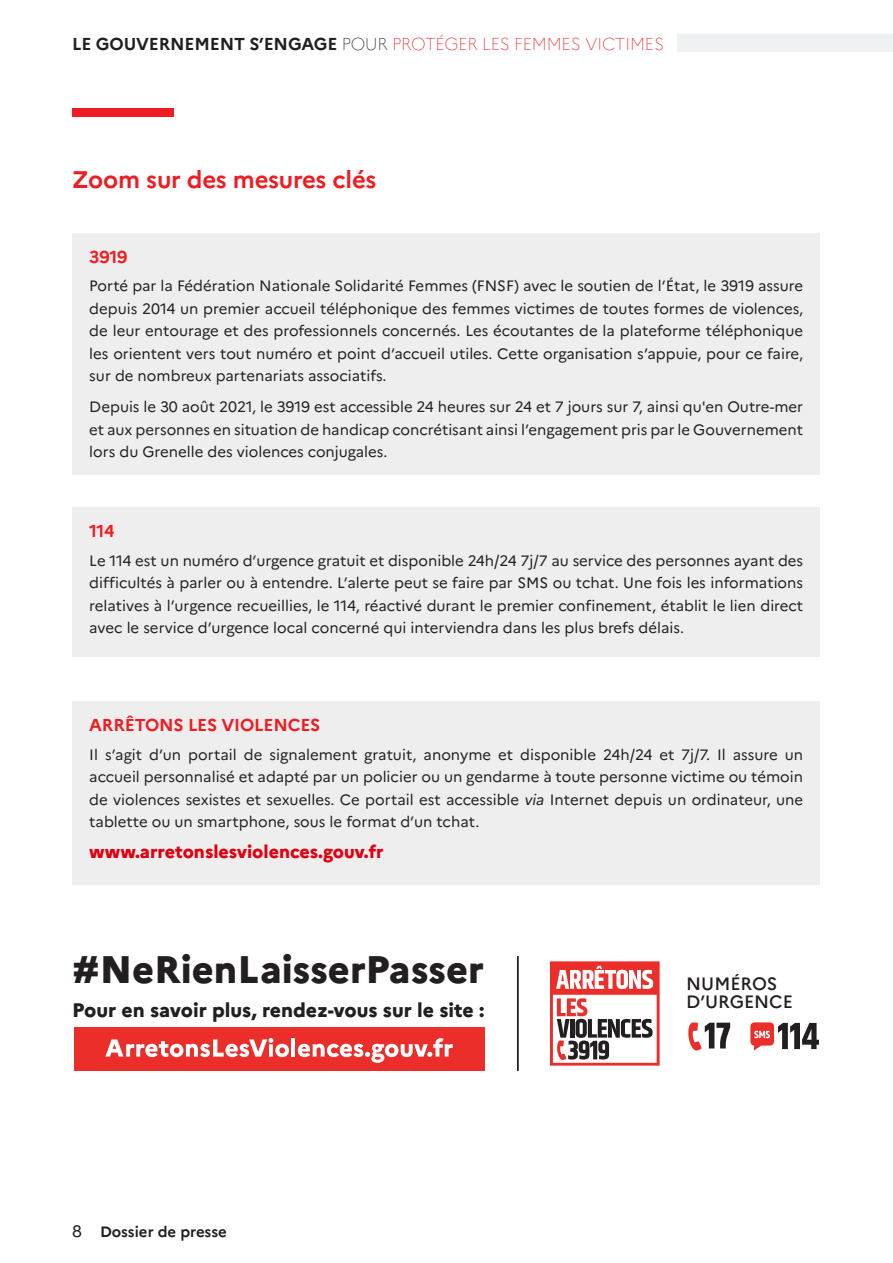
<style>
.page{position:relative;width:893px;height:1263px;background:#fff}
.page>*{position:absolute;margin:0;border:0;box-sizing:border-box;transform-origin:0 0}
.t1{font:800 38.4px "Marianne";color:#231f20}
.Titre_1_rouge{font:700 24px "Marianne";letter-spacing:-.01em;color:#ee1d23}
.t2{font:800 19.65px "Marianne";color:#231f20}
.t3{font:800 18px "Marianne";color:#e0000f}
.t4{font:500 17.85px "Marianne";color:#231f20}
.t5{font:100 17.25px "Marianne";letter-spacing:-.01em;color:#ee1d23}
.t6{font:700 17.25px "Marianne";letter-spacing:-.01em;color:#ee1d23}
.t7{font:15px/22.5px "Marianne";color:#231f20;text-align:justify}
.t8{font:700 15px "Marianne";color:#231f20}
.s1{font-weight:700;color:#231f20}
.s2{color:#231f20}
.s3{font-style:italic}
.s4{font-weight:400;font-size:16.5px}
</style>
<div class="page">
<div style="left:677px;top:34px;width:216px;height:18px;background:#f0f1f2"></div>
<div style="left:72px;top:109px;width:101px;height:8px;background:#ee1d23"></div>
<div style="left:72px;top:233px;width:748px;height:241px;background:#eeeeef"></div>
<div style="left:72px;top:701px;width:748px;height:183px;background:#eeeeef"></div>
<div style="left:72px;top:507px;width:748px;height:150px;background:#eeeeef"></div>
<hr style="left:517px;top:956px;width:2px;height:115px;background:#231f20">
<div style="left:74px;top:1028px;width:410px;height:43px;background:#eb2e2a"></div>
<svg style="left:105px;top:1038px;width:184px;height:19px"></svg>
<hr style="left:291px;top:1038px;width:4px;height:19px;background:#fff">
<svg style="left:298px;top:1038px;width:155px;height:25px"></svg>
<svg style="left:688px;top:1022px;width:42px;height:29px"></svg>
<svg style="left:750px;top:1022px;width:69px;height:28px"></svg>
<svg style="left:550px;top:961px;width:110px;height:105px"></svg>
<p class="t5" style="left:72px;top:33px;width:593px"><span class="s1">LE GOUVERNEMENT S’ENGAGE</span> <span class="s2">POUR</span> PROTÉGER LES FEMMES VICTIMES</p>
<p class="Titre_1_rouge" style="left:72px;top:165px;width:306px">Zoom sur des mesures clés</p>
<p class="t6" style="left:89px;top:246px;width:40px">3919</p>
<p class="t7" style="left:89px;top:275px;width:715px">Porté par la Fédération Nationale Solidarité Femmes (FNSF) avec le soutien de l’État, le 3919 assure depuis 2014 un premier accueil téléphonique des femmes victimes de toutes formes de violences, de leur entourage et des professionnels concernés. Les écoutantes de la plateforme téléphonique les orientent vers tout numéro et point d’accueil utiles. Cette organisation s’appuie, pour ce faire, sur de nombreux partenariats associatifs.</p>
<p class="t7" style="left:89px;top:396px;width:715px">Depuis le 30 août 2021, le 3919 est accessible 24 heures sur 24 et 7 jours sur 7, ainsi qu'en Outre-mer et aux personnes en situation de handicap concrétisant ainsi l’engagement pris par le Gouvernement lors du Grenelle des violences conjugales.</p>
<p class="t6" style="left:89px;top:520px;width:27px">114</p>
<p class="t7" style="left:89px;top:549px;width:715px">Le 114 est un numéro d’urgence gratuit et disponible 24h/24 7j/7 au service des personnes ayant des difficultés à parler ou à entendre. L’alerte peut se faire par SMS ou tchat. Une fois les informations relatives à l’urgence recueillies, le 114, réactivé durant le premier confinement, établit le lien direct avec le service d’urgence local concerné qui interviendra dans les plus brefs délais.</p>
<p class="t6" style="left:89px;top:714px;width:233px">ARRÊTONS LES VIOLENCES</p>
<p class="t7" style="left:89px;top:743px;width:715px">Il s’agit d’un portail de signalement gratuit, anonyme et disponible 24h/24 et 7j/7. Il assure un accueil personnalisé et adapté par un policier ou un gendarme à toute personne victime ou témoin de violences sexistes et sexuelles. Ce portail est accessible <span class="s3">via</span> Internet depuis un ordinateur, une tablette ou un smartphone, sous le format d’un tchat.</p>
<p class="t3" style="left:89px;top:841px;width:296px">www.arretonslesviolences.gouv.fr</p>
<p class="t1" style="left:72px;top:946px;width:413px">#NeRienLaisserPasser</p>
<p class="t2" style="left:72px;top:998px;width:414px">Pour en savoir plus, rendez-vous sur le site :</p>
<p class="t8" style="left:72px;top:1223px;width:156px"><span class="s4">8</span> Dossier de presse</p>
<p class="t4" style="left:686px;top:973px;width:92px">NUMÉROS</p>
<p class="t4" style="left:686px;top:990px;width:108px">D’URGENCE</p>
</div>
